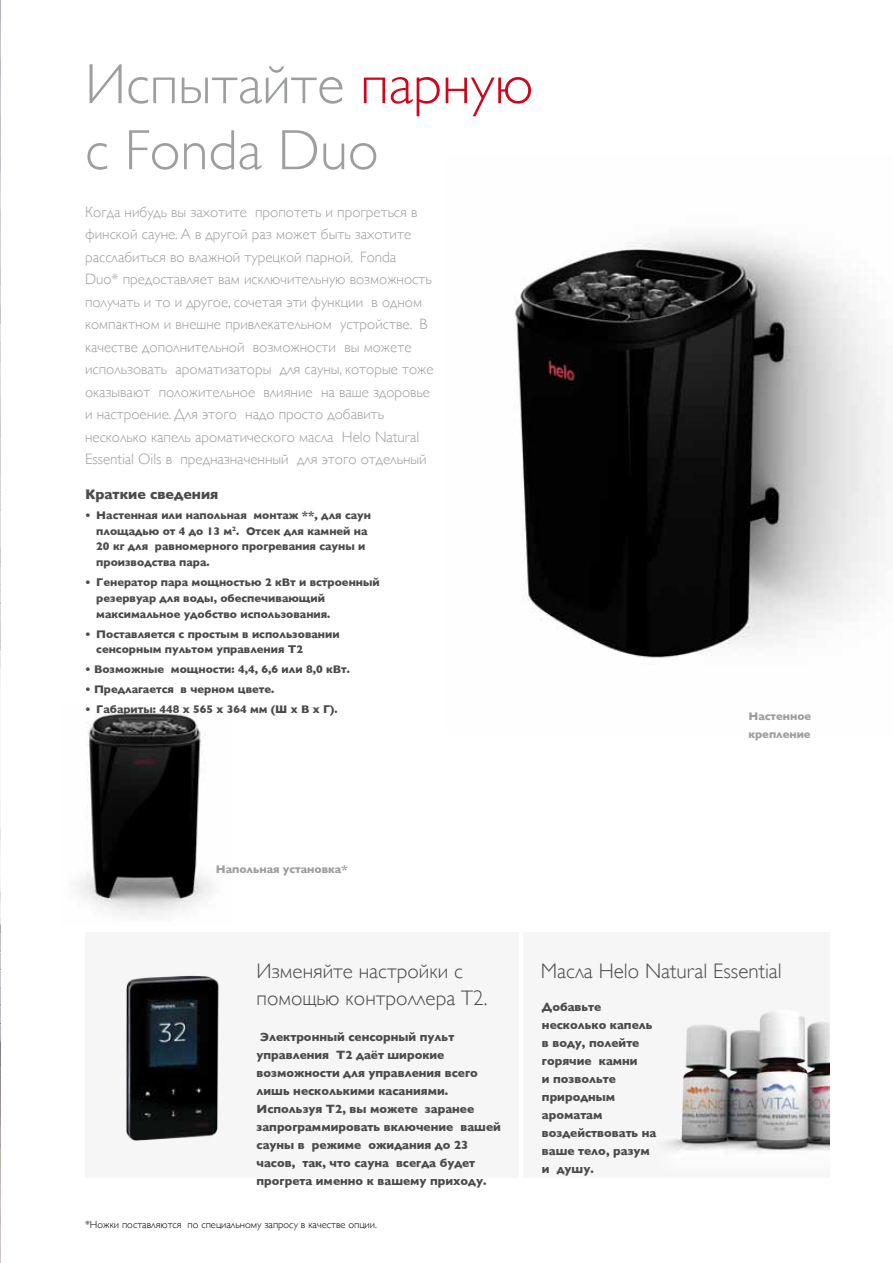
<style>
.page{position:relative;width:893px;height:1263px;background:#fff}
.page>*{position:absolute;margin:0;border:0;box-sizing:border-box;transform-origin:0 0}
.t1{font:300 57px/66px "Gill Sans";color:#9c9e9f}
.t2{font:300 21px/27px "Gill Sans";color:#4b4b4d}
.t3{font:300 15px/22.5px "Gill Sans";color:#9c9e9f}
.t4{font:700 14.25px "Gill Sans";color:#4b4b4d}
.t5{font:700 12px/18px "Gill Sans";color:#4b4b4d}
.t6{font:700 11.25px/15.8px "Gill Sans";color:#4b4b4d}
.t7{font:700 11.25px/18px "Gill Sans";color:#9c9e9f}
.t8{font:300 10.5px "Gill Sans";color:#000}
.s1{color:#cd071e}
</style>
<div class="page">
<img style="left:79px;top:713px;width:133px;height:203px">
<div style="left:85px;top:932px;width:434px;height:246px;background:#f6f6f6"></div>
<div style="left:523px;top:932px;width:306px;height:246px;background:#f6f6f6"></div>
<img style="left:666px;top:1012px;width:163px;height:139px">
<img style="left:126px;top:975px;width:93px;height:166px">
<img style="left:514px;top:234px;width:372px;height:424px">
<img style="left:0;top:0;width:1px;height:1263px">
<h1 class="t1" style="left:85px;top:51px;width:450px">Испытайте <span class="s1">парную </span>с Fonda Duo</h1>
<p class="t3" style="left:85px;top:200px;width:350px">Когда нибудь вы захотите пропотеть и прогреться в финской сауне. А в другой раз может быть захотите расслабиться во влажной турецкой парной. Fonda<br>Duo* предоставляет вам исключительную возможность получать и то и другое, сочетая эти функции в одном компактном и внешне привлекательном устройстве. В качестве дополнительной возможности вы можете использовать ароматизаторы для сауны, которые тоже оказывают положительное влияние на ваше здоровье и настроение. Для этого надо просто добавить несколько капель ароматического масла Helo Natural Essential Oils в предназначенный для этого отдельный</p>
<p class="t4" style="left:85px;top:486px;width:135px">Краткие сведения</p>
<p class="t6" style="left:96px;top:507px;width:276px;text-indent:-11px">• Настенная или напольная монтаж **, для саун площадью от 4 до 13 м<sup>2</sup>. Отсек для камней на 20 кг для равномерного прогревания сауны и производства пара.</p>
<p class="t6" style="left:96px;top:574px;width:285px;text-indent:-11px">• Генератор пара мощностью 2 кВт и встроенный резервуар для воды, обеспечивающий максимальное удобство использования.</p>
<p class="t6" style="left:96px;top:626px;width:245px;text-indent:-11px">• Поставляется с простым в использовании сенсорным пультом управления Т2</p>
<p class="t6" style="left:85px;top:662px;width:266px">• Возможные мощности: 4,4, 6,6 или 8,0 кВт.</p>
<p class="t6" style="left:85px;top:682px;width:191px">• Предлагается в черном цвете.</p>
<p class="t6" style="left:85px;top:702px;width:254px">• Габариты: 448 х 565 х 364 мм (Ш х В х Г).</p>
<p class="t7" style="left:748px;top:707px;width:64px">Настенное крепление</p>
<p class="t7" style="left:216px;top:860px;width:133px">Напольная установка*</p>
<h2 class="t2" style="left:257px;top:957px;width:232px">Изменяйте настройки с помощью контроллера Т2.</h2>
<p class="t5" style="left:257px;top:1027px;width:246px">Электронный сенсорный пульт управления Т2 даёт широкие возможности для управления всего лишь несколькими касаниями.<br>Используя Т2, вы можете заранее запрограммировать включение вашей сауны в режиме ожидания до 23 часов, так, что сауна всегда будет прогрета именно к вашему приходу.</p>
<p class="t8" style="left:85px;top:1218px;width:293px">*Ножки поставляются по специальному запросу в качестве опции.</p>
<h2 class="t2" style="left:541px;top:957px;width:242px">Масла Helo Natural Essential</h2>
<p class="t5" style="left:542px;top:998px;width:116px">Добавьте несколько капель в воду, полейте горячие камни<br>и позвольте природным ароматам воздействовать на ваше тело, разум и душу.</p>
</div>
